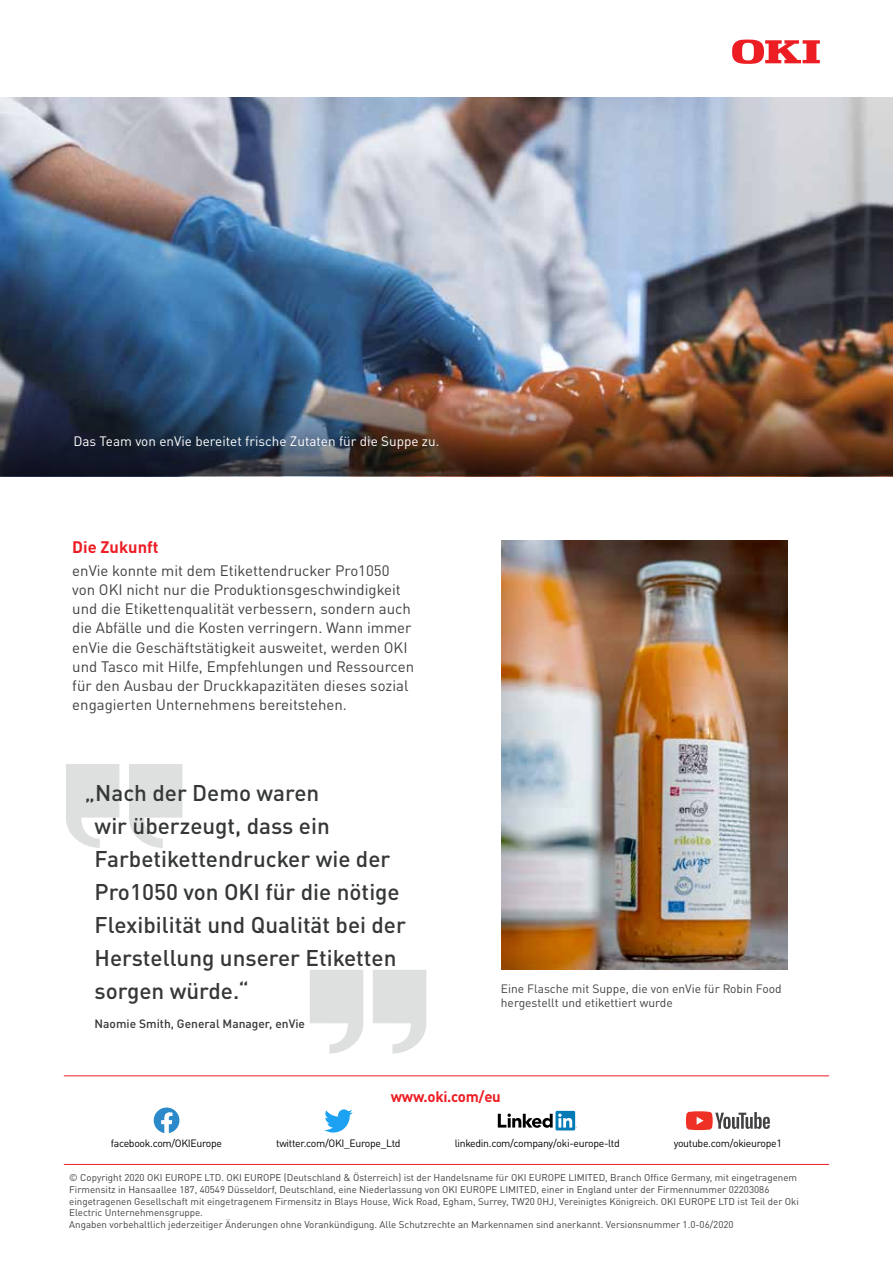
<style>
.page{position:relative;width:893px;height:1263px;background:#fff}
.page>*{position:absolute;margin:0;border:0;box-sizing:border-box;transform-origin:0 0}
.t1{font:500 22.5px/33px "DIN Pro";color:#353738}
.t2{font:700 16.5px "DIN Pro";color:#ed1d24}
.t3{font:15px/19.2px "DIN Pro";color:#414042}
.t4{font:700 15px "DIN Pro";letter-spacing:-.02em;color:#ed1d24}
.t5{font:13.5px "DIN Pro";color:#fff}
.t6{font:12px/14.4px "DIN Pro";color:#414042}
.t7{font:500 12px "DIN Pro";color:#353738}
.t8{font:10.5px "DIN Pro";letter-spacing:-.03em;color:#000}
.t9{font:9.75px/11.7px "DIN Pro";color:#414042}
</style>
<div class="page">
<svg style="left:732px;top:40px;width:88px;height:24px"></svg>
<img style="left:0;top:98px;width:893px;height:295px">
<img style="left:0;top:393px;width:893px;height:83px">
<img style="left:501px;top:540px;width:286px;height:429px">
<hr style="left:64px;top:1075px;width:765px;height:1px;background:#ed1d24">
<hr style="left:64px;top:1164px;width:765px;height:1px;background:#ed1d24">
<svg style="left:66px;top:764px;width:53px;height:84px"></svg>
<svg style="left:129px;top:764px;width:53px;height:84px"></svg>
<svg style="left:373px;top:970px;width:53px;height:83px"></svg>
<svg style="left:310px;top:970px;width:53px;height:83px"></svg>
<svg style="left:324px;top:1109px;width:29px;height:23px"></svg>
<svg style="left:686px;top:1111px;width:84px;height:19px"></svg>
<div style="left:556px;top:1111px;width:19px;height:19px;background:#007bb6"></div>
<svg style="left:498px;top:1113px;width:79px;height:15px"></svg>
<svg style="left:154px;top:1107px;width:25px;height:26px"></svg>
<h3 class="t5" style="left:73px;top:430px;width:368px">Das Team von enVie bereitet frische Zutaten für die Suppe zu.</h3>
<h2 class="t2" style="left:72px;top:533px;width:88px">Die Zukunft</h2>
<p class="t3" style="left:72px;top:559px;width:343px">enVie konnte mit dem Etikettendrucker Pro1050 von OKI nicht nur die Produktionsgeschwindigkeit und die Etikettenqualität verbessern, sondern auch die Abfälle und die Kosten verringern. Wann immer enVie die Geschäftstätigkeit ausweitet, werden OKI und Tasco mit Hilfe, Empfehlungen und Ressourcen für den Ausbau der Druckkapazitäten dieses sozial engagierten Unternehmens bereitstehen.</p>
<h1 class="t1" style="left:95px;top:774px;width:313px;text-indent:-10px">„Nach der Demo waren<br>wir überzeugt, dass ein<br>Farbetikettendrucker wie der<br>Pro1050 von OKI für die nötige<br>Flexibilität und Qualität bei der<br>Herstellung unserer Etiketten sorgen würde.“</h1>
<p class="t7" style="left:95px;top:1013px;width:212px">Naomie Smith, General Manager, enVie</p>
<p class="t6" style="left:501px;top:980px;width:282px">Eine Flasche mit Suppe, die von enVie für Robin Food hergestellt und etikettiert wurde</p>
<h3 class="t4" style="left:391px;top:1084px;width:111px">www.oki.com/eu</h3>
<p class="t8" style="left:111px;top:1135px;width:113px">facebook.com/OKIEurope</p>
<p class="t8" style="left:276px;top:1135px;width:126px">twitter.com/OKI_Europe_Ltd</p>
<p class="t8" style="left:455px;top:1135px;width:167px">linkedin.com/company/oki-europe-ltd</p>
<p class="t8" style="left:674px;top:1135px;width:110px">youtube.com/okieurope1</p>
<p class="t9" style="left:69px;top:1171px;width:731px">© Copyright 2020 OKI EUROPE LTD. OKI EUROPE (Deutschland &amp; Österreich) ist der Handelsname für OKI EUROPE LIMITED, Branch Office Germany, mit eingetragenem Firmensitz in Hansaallee 187, 40549 Düsseldorf, Deutschland, eine Niederlassung von OKI EUROPE LIMITED, einer in England unter der Firmennummer 02203086 eingetragenen Gesellschaft mit eingetragenem Firmensitz in Blays House, Wick Road, Egham, Surrey, TW20 0HJ, Vereinigtes Königreich. OKI EUROPE LTD ist Teil der Oki Electric Unternehmensgruppe.<br>Angaben vorbehaltlich jederzeitiger Änderungen ohne Vorankündigung. Alle Schutzrechte an Markennamen sind anerkannt. Versionsnummer 1.0-06/2020</p>
</div>
